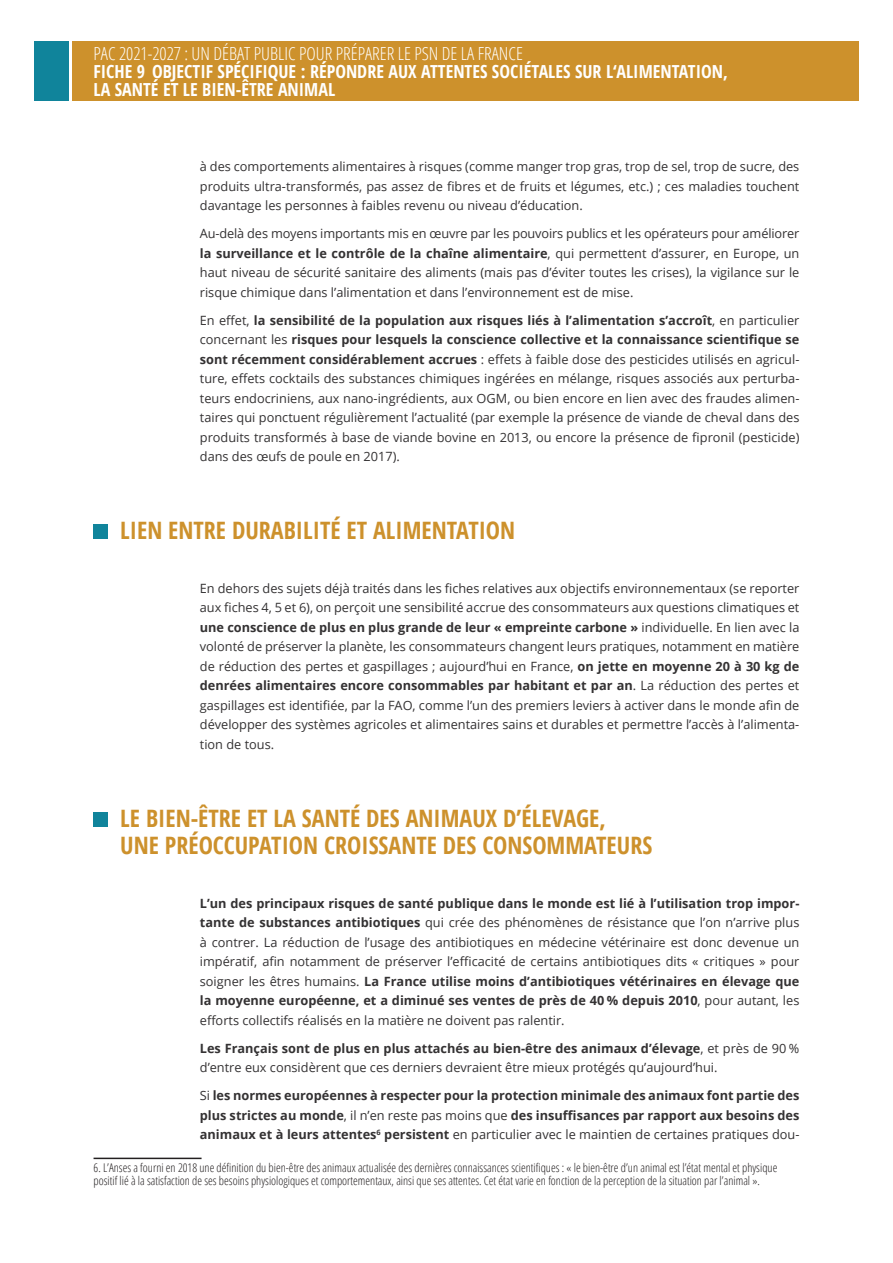
<style>
.page{position:relative;width:893px;height:1263px;background:#fff}
.page>*{position:absolute;margin:0;border:0;box-sizing:border-box;transform-origin:0 0}
.t1{font:700 condensed 24px/27px "Open Sans";color:#cd912c}
.t2{font:700 condensed 18px/18px "Open Sans";color:#fff}
.t3{font:300 condensed 18px "Open Sans";color:#fff}
.t4{font:12.75px/19.5px "Open Sans";color:#343233;text-align:justify}
.t5{font:700 12.75px/19.5px "Open Sans";color:#343233;text-align:justify}
.t6{font:300 condensed 12px/13.5px "Open Sans";color:#231f20}
.s1{font-weight:700}
.s2{font-weight:400}
</style>
<div class="page">
<div style="left:73px;top:42px;width:786px;height:59px;background:#cd912c"></div>
<div style="left:34px;top:42px;width:34px;height:59px;background:#10849b"></div>
<div style="left:94px;top:524px;width:14px;height:15px;background:#10849b"></div>
<div style="left:94px;top:812px;width:14px;height:15px;background:#10849b"></div>
<hr style="left:94px;top:1157px;width:108px;height:2px;background:#231f20">
<h2 class="t3" style="left:94px;top:41px;width:431px">PAC 2021-2027 : UN DÉBAT PUBLIC POUR PRÉPARER LE PSN DE LA FRANCE</h2>
<h2 class="t2" style="left:94px;top:62px;width:636px">FICHE 9 OBJECTIF SPÉCIFIQUE : RÉPONDRE AUX ATTENTES SOCIÉTALES SUR L‘ALIMENTATION,<br>LA SANTÉ ET LE BIEN-ÊTRE ANIMAL</h2>
<p class="t4" style="left:200px;top:157px;width:601px">à des comportements alimentaires à risques (comme manger trop gras, trop de sel, trop de sucre, des produits ultra-transformés, pas assez de fibres et de fruits et légumes, etc.) ; ces maladies touchent davantage les personnes à faibles revenu ou niveau d’éducation.</p>
<p class="t4" style="left:200px;top:224px;width:601px">Au-delà des moyens importants mis en œuvre par les pouvoirs publics et les opérateurs pour améliorer <span class="s1">la surveillance et le contrôle de la chaîne alimentaire</span>, qui permettent d’assurer, en Europe, un haut niveau de sécurité sanitaire des aliments (mais pas d’éviter toutes les crises), la vigilance sur le risque chimique dans l’alimentation et dans l’environnement est de mise.</p>
<p class="t4" style="left:200px;top:310px;width:601px">En effet, <span class="s1">la sensibilité de la population aux risques liés à l’alimentation s’accroît</span>, en particulier concernant les <span class="s1">risques pour lesquels la conscience collective et la connaissance scientifique se sont récemment considérablement accrues</span> : effets à faible dose des pesticides utilisés en agricul&shy;ture, effets cocktails des substances chimiques ingérées en mélange, risques associés aux perturba&shy;teurs endocriniens, aux nano-ingrédients, aux OGM, ou bien encore en lien avec des fraudes alimen&shy;taires qui ponctuent régulièrement l’actualité (par exemple la présence de viande de cheval dans des produits transformés à base de viande bovine en 2013, ou encore la présence de fipronil (pesticide) dans des œufs de poule en 2017).</p>
<h1 class="t1" style="left:120px;top:517px;width:396px">LIEN ENTRE DURABILITÉ ET ALIMENTATION</h1>
<p class="t4" style="left:200px;top:578px;width:601px">En dehors des sujets déjà traités dans les fiches relatives aux objectifs environnementaux (se reporter aux fiches 4, 5 et 6), on perçoit une sensibilité accrue des consommateurs aux questions climatiques et <span class="s1">une conscience de plus en plus grande de leur « empreinte carbone »</span> individuelle. En lien avec la volonté de préserver la planète, les consommateurs changent leurs pratiques, notamment en matière de réduction des pertes et gaspillages ; aujourd’hui en France, <span class="s1">on jette en moyenne 20 à 30 kg de denrées alimentaires encore consommables par habitant et par an</span>. La réduction des pertes et gaspillages est identifiée, par la FAO, comme l’un des premiers leviers à activer dans le monde afin de développer des systèmes agricoles et alimentaires sains et durables et permettre l’accès à l’alimenta&shy;tion de tous.</p>
<h1 class="t1" style="left:120px;top:804px;width:533px">LE BIEN-ÊTRE ET LA SANTÉ DES ANIMAUX D’ÉLEVAGE,<br>UNE PRÉOCCUPATION CROISSANTE DES CONSOMMATEURS</h1>
<p class="t4" style="left:200px;top:893px;width:601px"><span class="s1">L’un des principaux risques de santé publique dans le monde est lié à l’utilisation trop impor&shy;tante de substances antibiotiques</span> qui crée des phénomènes de résistance que l’on n’arrive plus à contrer. La réduction de l’usage des antibiotiques en médecine vétérinaire est donc devenue un impératif, afin notamment de préserver l’efficacité de certains antibiotiques dits « critiques » pour soigner les êtres humains. <span class="s1">La France utilise moins d’antibiotiques vétérinaires en élevage que la moyenne européenne, et a diminué ses ventes de près de 40 % depuis 2010</span>, pour autant, les efforts collectifs réalisés en la matière ne doivent pas ralentir.</p>
<p class="t4" style="left:200px;top:1038px;width:601px"><span class="s1">Les Français sont de plus en plus attachés au bien-être des animaux d’élevage</span>, et près de 90 % d’entre eux considèrent que ces derniers devraient être mieux protégés qu’aujourd’hui.</p>
<p class="t5" style="left:200px;top:1085px;width:601px"><span class="s2">Si</span> les normes européennes à respecter pour la protection minimale des animaux font partie des plus strictes au monde<span class="s2">, il n’en reste pas moins que</span> des insuffisances par rapport aux besoins des animaux et à leurs attentes<sup>6</sup> persistent <span class="s2">en particulier avec le maintien de certaines pratiques dou-</span></p>
<p class="t6" style="left:94px;top:1160px;width:685px">6. L’Anses a fourni en 2018 une définition du bien-être des animaux actualisée des dernières connaissances scientifiques : « le bien-être d’un animal est l’état mental et physique positif lié à la satisfaction de ses besoins physiologiques et comportementaux, ainsi que ses attentes. Cet état varie en fonction de la perception de la situation par l’animal ».</p>
</div>
